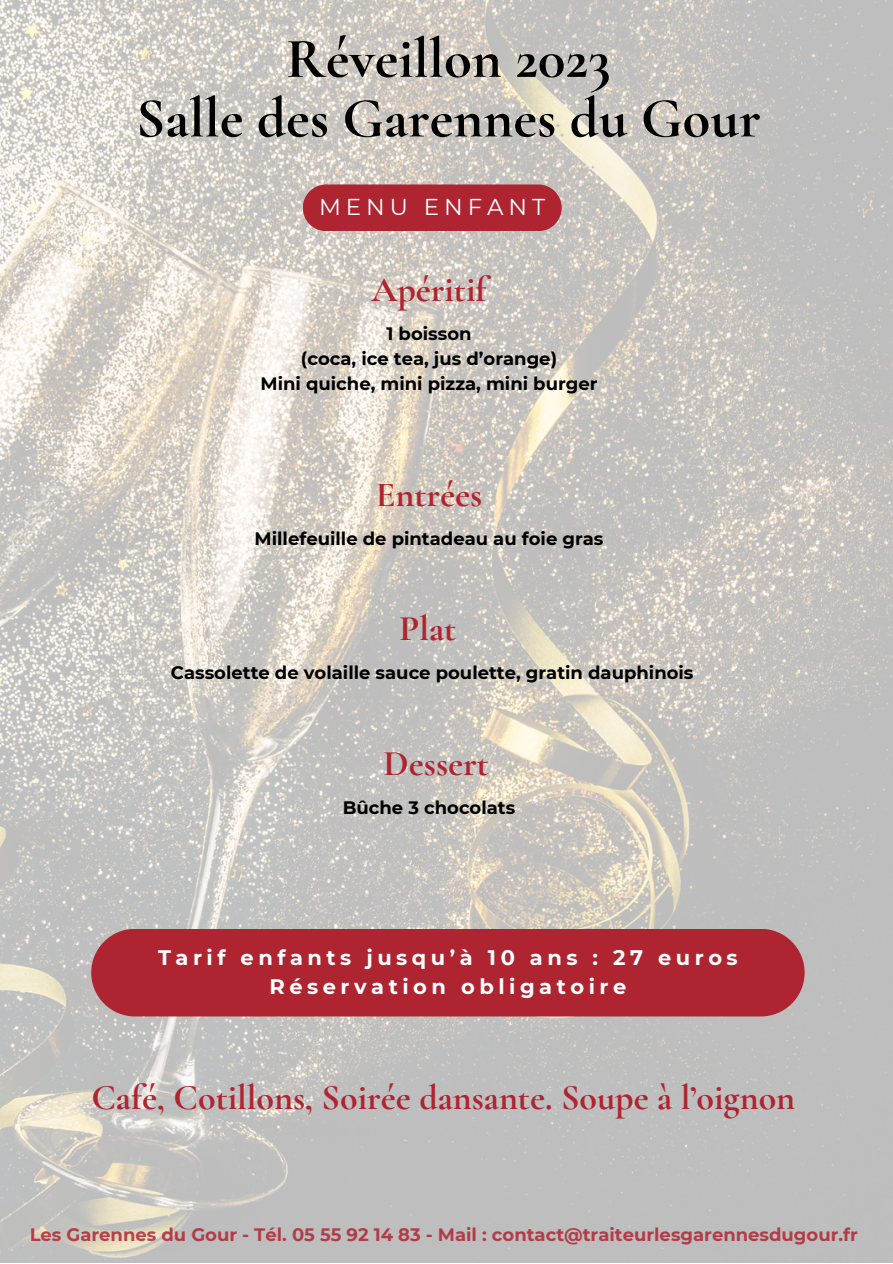
<style>
.page{position:relative;width:893px;height:1264px;background:#fff}
.page>*{position:absolute;margin:0;border:0;box-sizing:border-box;transform-origin:0 0}
.t1{font:700 57px "Cormorant Garamond";color:#000}
.t2{font:700 36px "Cormorant Garamond";color:#af2431}
.t3{font:22.95px "Montserrat";letter-spacing:.215em;color:#fff}
.t4{font:700 21px/29.2px "Montserrat";letter-spacing:.215em;color:#fff;text-align:center}
.t5{font:700 18px "Montserrat";color:#000}
.t6{font:700 18px "Montserrat";color:#af2431}
</style>
<div class="page">
<img style="left:0;top:0;width:892px;height:1262px">
<div style="left:303px;top:184px;width:258px;height:47px;background:#af2431;border-radius:23px"></div>
<div style="left:91px;top:928px;width:713px;height:88px;background:#af2431;border-radius:44px"></div>
<p class="t1" style="left:286px;top:24px;width:326px">Réveillon 2023</p>
<p class="t1" style="left:136px;top:84px;width:626px">Salle des Garennes du Gour</p>
<p class="t3" style="left:319px;top:193px;width:228px">MENU ENFANT</p>
<p class="t2" style="left:371px;top:268px;width:116px">Apéritif</p>
<p class="t5" style="left:386px;top:323px;width:87px">1 boisson</p>
<p class="t5" style="left:301px;top:347px;width:258px">(coca, ice tea, jus d’orange)</p>
<p class="t5" style="left:260px;top:372px;width:338px">Mini quiche, mini pizza, mini burger</p>
<p class="t2" style="left:375px;top:472px;width:108px">Entrées</p>
<p class="t5" style="left:254px;top:527px;width:350px">Millefeuille de pintadeau au foie gras</p>
<p class="t2" style="left:399px;top:607px;width:58px">Plat</p>
<p class="t5" style="left:171px;top:662px;width:524px">Cassolette de volaille sauce poulette, gratin dauphinois</p>
<p class="t2" style="left:383px;top:741px;width:107px">Dessert</p>
<p class="t5" style="left:343px;top:797px;width:174px">Bûche 3 chocolats</p>
<p class="t4" style="left:158px;top:942px;width:581px">Tarif enfants jusqu’à 10 ans : 27 euros<br>Réservation obligatoire</p>
<p class="t2" style="left:91px;top:1076px;width:705px">Café, Cotillons, Soirée dansante. Soupe à l’oignon</p>
<p class="t6" style="left:30px;top:1223px;width:829px">Les Garennes du Gour - Tél. 05 55 92 14 83 - Mail : contact@traiteurlesgarennesdugour.fr</p>
</div>
